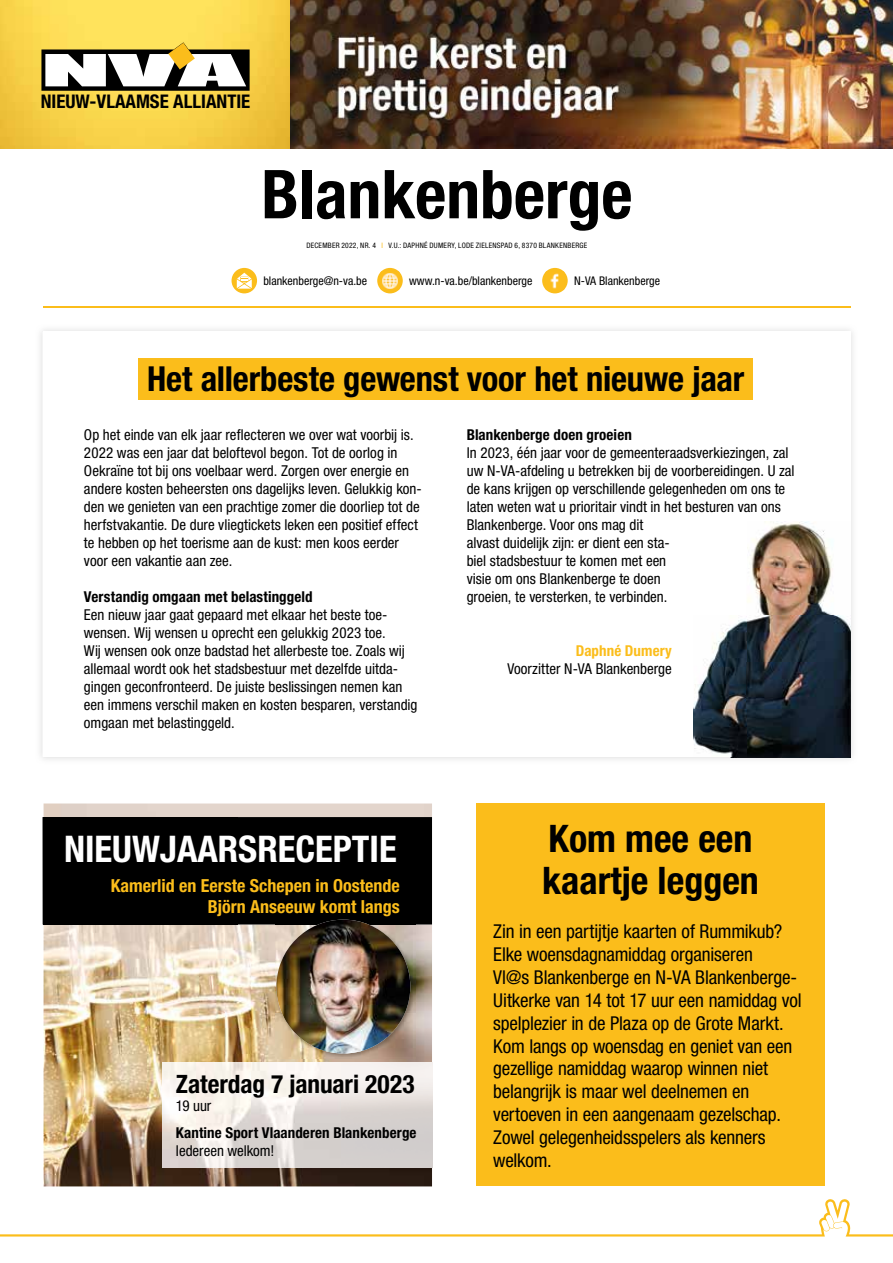
<style>
.page{position:relative;width:893px;height:1263px;background:#fff}
.page>*{position:absolute;margin:0;border:0;box-sizing:border-box;transform-origin:0 0}
.t1{font:700 condensed 67.5px "Helvetica Neue LT Std";color:#000}
.t2{font:700 condensed 37.95px/42.3px "Helvetica Neue LT Std";color:#000}
.t3{font:700 condensed 36.75px "Helvetica Neue LT Std";color:#fff}
.t4{font:700 condensed 34.5px "Helvetica Neue LT Std";letter-spacing:-.005em;color:#000}
.t5{font:700 condensed 25.35px "Helvetica Neue LT Std";letter-spacing:-.005em;color:#000}
.t6{font:condensed 19.05px/23px "Helvetica Neue LT Std";letter-spacing:-.01em;color:#000}
.t7{font:700 condensed 18.9px "Helvetica Neue LT Std";color:#000}
.t8{font:700 condensed 18px/21px "Helvetica Neue LT Std";color:#fbbd1b;text-align:right}
.t9{font:condensed 15px/18px "Helvetica Neue LT Std";color:#000}
.t10{font:700 condensed 15px "Helvetica Neue LT Std";letter-spacing:.005em;color:#000}
.t11{font:700 condensed 15px "Helvetica Neue LT Std";letter-spacing:.005em;color:#fbbd1b}
.t12{font:condensed 12px "Helvetica Neue LT Std";color:#000}
.t13{font:condensed 7.5px "Helvetica Neue LT Std";letter-spacing:.035em;color:#000}
.s1{color:#fbbd1b}
</style>
<div class="page">
<img style="left:289px;top:0;width:604px;height:149px">
<img style="left:40px;top:329px;width:813px;height:431px">
<div style="left:43px;top:332px;width:807px;height:425px;background:#fff"></div>
<div style="left:139px;top:358px;width:614px;height:42px;background:#fbbd1b"></div>
<img style="left:694px;top:521px;width:156px;height:237px">
<div style="left:476px;top:803px;width:349px;height:383px;background:#fbbd1b"></div>
<img style="left:44px;top:803px;width:388px;height:383px">
<hr style="left:43px;top:817px;width:1px;height:107px;background:#000">
<div style="left:44px;top:817px;width:388px;height:107px;background:#000"></div>
<img style="left:162px;top:1063px;width:270px;height:105px">
<img style="left:275px;top:918px;width:140px;height:141px">
<img style="left:276px;top:919px;width:134px;height:134px;border-radius:67px">
<hr style="left:43px;top:306px;width:807px;height:2px;background:#fbbd1b">
<div style="left:542px;top:268px;width:26px;height:25px;background:#fbbd1b;border-radius:50%"></div>
<img style="left:545px;top:271px;width:19px;height:19px">
<div style="left:377px;top:268px;width:26px;height:25px;background:#fbbd1b;border-radius:50%"></div>
<img style="left:381px;top:271px;width:18px;height:18px">
<div style="left:232px;top:268px;width:25px;height:25px;background:#fbbd1b;border-radius:50%"></div>
<svg style="left:237px;top:273px;width:15px;height:16px"></svg>
<svg style="left:0;top:1199px;width:893px;height:37px"></svg>
<svg style="left:0;top:0;width:289px;height:149px;background:#f7d24a"></svg>
<svg style="left:41px;top:42px;width:209px;height:49px"></svg>
<p class="t7" style="left:41px;top:90px;width:211px">NIEUW-VLAAMSE ALLIANTIE</p>
<h1 class="t1" style="left:261px;top:153px;width:373px">Blankenberge</h1>
<p class="t13" style="left:306px;top:241px;width:282px">DECEMBER 2022, NR. 4 <span class="s1">I</span> V.U.: DAPHNÉ DUMERY, LODE ZIELENSPAD 6, 8370 BLANKENBERGE</p>
<p class="t12" style="left:263px;top:274px;width:105px">blankenberge@n-va.be</p>
<p class="t12" style="left:409px;top:274px;width:125px">www.n-va.be/blankenberge</p>
<p class="t12" style="left:574px;top:274px;width:87px">N-VA Blankenberge</p>
<h3 class="t4" style="left:147px;top:358px;width:599px">Het allerbeste gewenst voor het nieuwe jaar</h3>
<p class="t9" style="left:84px;top:426px;width:339px">Op het einde van elk jaar reflecteren we over wat voorbij is.<br>2022 was een jaar dat beloftevol begon. Tot de oorlog in Oekraïne tot bij ons voelbaar werd. Zorgen over energie en andere kosten beheersten ons dagelijks leven. Gelukkig kon&shy;den we genieten van een prachtige zomer die doorliep tot de herfstvakantie. De dure vliegtickets leken een positief effect te hebben op het toerisme aan de kust: men koos eerder voor een vakantie aan zee.</p>
<p class="t10" style="left:84px;top:588px;width:230px">Verstandig omgaan met belastinggeld</p>
<p class="t9" style="left:84px;top:606px;width:335px">Een nieuw jaar gaat gepaard met elkaar het beste toe&shy;wensen. Wij wensen u oprecht een gelukkig 2023 toe.<br>Wij wensen ook onze badstad het allerbeste toe. Zoals wij allemaal wordt ook het stadsbestuur met dezelfde uitda&shy;gingen geconfronteerd. De juiste beslissingen nemen kan een immens verschil maken en kosten besparen, verstandig omgaan met belastinggeld.</p>
<p class="t10" style="left:467px;top:426px;width:167px">Blankenberge doen groeien</p>
<p class="t9" style="left:467px;top:444px;width:329px">In 2023, één jaar voor de gemeenteraadsverkiezingen, zal uw N-VA-afdeling u betrekken bij de voorbereidingen. U zal de kans krijgen op verschillende gelegenheden om ons te laten weten wat u prioritair vindt in het besturen van ons Blankenberge. Voor ons mag dit<br>alvast duidelijk zijn: er dient een sta-<br>biel stadsbestuur te komen met een<br>visie om ons Blankenberge te doen<br>groeien, te versterken, te verbinden.</p>
<p class="t11" style="left:576px;top:642px;width:98px">Daphné Dumery</p>
<p class="t9" style="left:507px;top:660px;width:166px">Voorzitter N-VA Blankenberge</p>
<h3 class="t3" style="left:64px;top:827px;width:334px">NIEUWJAARSRECEPTIE</h3>
<p class="t8" style="left:111px;top:874px;width:290px">Kamerlid en Eerste Schepen in Oostende<br>Björn Anseeuw komt langs</p>
<h3 class="t5" style="left:176px;top:1069px;width:240px">Zaterdag 7 januari 2023</h3>
<p class="t9" style="left:176px;top:1097px;width:37px">19 uur</p>
<p class="t10" style="left:176px;top:1123px;width:242px">Kantine Sport Vlaanderen Blankenberge</p>
<p class="t9" style="left:176px;top:1141px;width:100px">Iedereen welkom!</p>
<h2 class="t2" style="left:542px;top:817px;width:218px">Kom mee een kaartje leggen</h2>
<p class="t6" style="left:493px;top:919px;width:310px">Zin in een partijtje kaarten of Rummikub?<br>Elke woensdagnamiddag organiseren<br>Vl@s Blankenberge en N-VA Blankenberge-Uitkerke van 14 tot 17 uur een namiddag vol spelplezier in de Plaza op de Grote Markt.<br>Kom langs op woensdag en geniet van een gezellige namiddag waarop winnen niet belangrijk is maar wel deelnemen en vertoeven in een aangenaam gezelschap.<br>Zowel gelegenheidsspelers als kenners welkom.</p>
</div>
